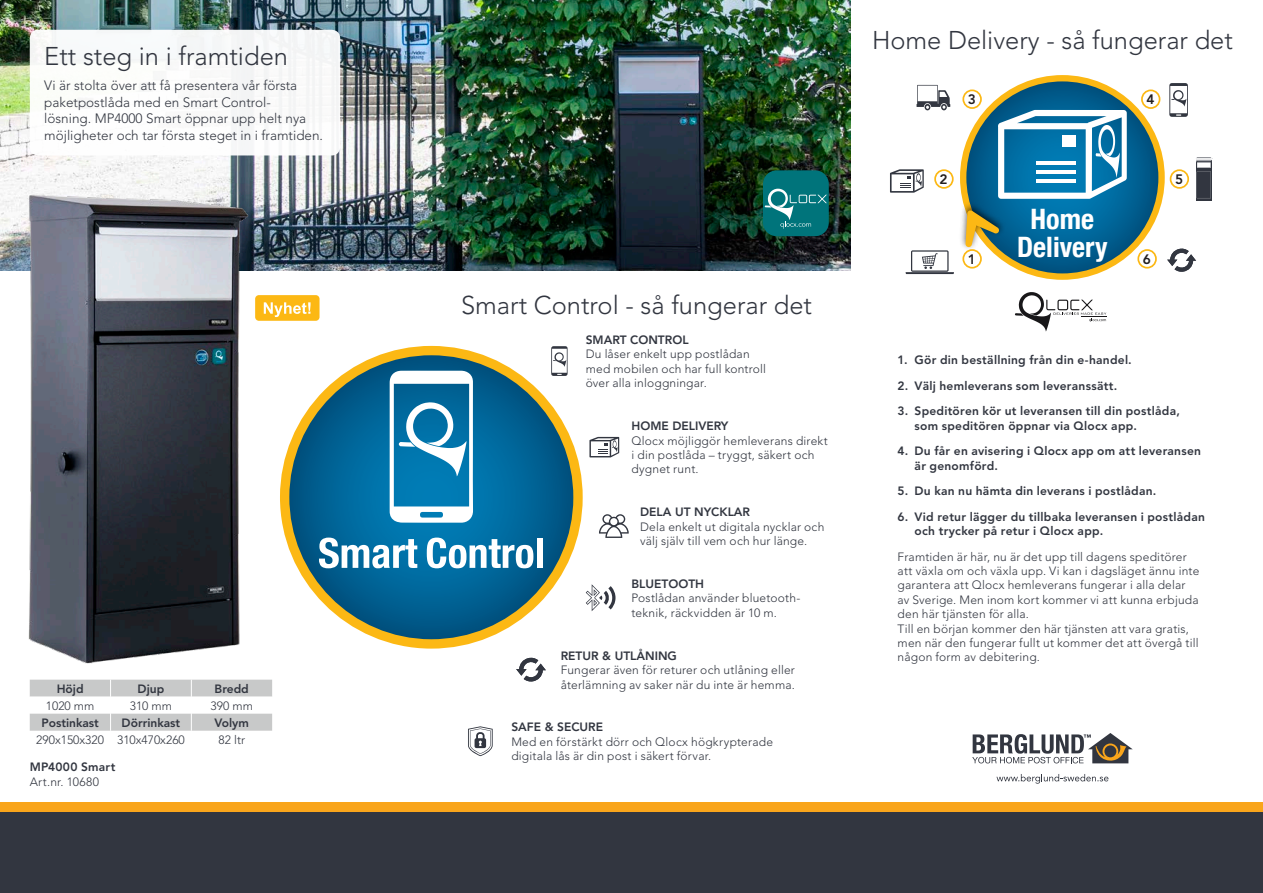
<style>
.page{position:relative;width:1263px;height:893px;background:#fff}
.page>*{position:absolute;margin:0;border:0;box-sizing:border-box;transform-origin:0 0}
.t1{font:700 condensed 28.2px/28.2px "Helvetica Neue";color:#fff;text-align:center}
.rubrik_17{font:300 25.5px "Avenir LT Std";color:#323640}
.t2{font:800 13.65px "Avenir LT Std";color:#231f20}
.Ingress_9{font:300 13.5px/16.5px "Avenir LT Std";color:#323640}
.Body_8{font:300 12px/14.4px "Avenir LT Std";letter-spacing:.015em;color:#323640}
.mellanrubrik{font:800 12px/14.4px "Avenir LT Std";letter-spacing:.02em;color:#323640}
.mellanrubrik-2{font:800 12px "Avenir LT Std";color:#323640}
.Berlund_Body_8{font:300 12px/14.4px "Avenir LT Std";letter-spacing:.035em;color:#323640}
.s1{font-weight:800}
</style>
<div class="page">
<div style="left:0;top:812px;width:1263px;height:81px;background:#323640"></div>
<div style="left:0;top:802px;width:1263px;height:10px;background:#f9a51b"></div>
<img style="left:0;top:0;width:851px;height:270px">
<div style="left:30px;top:30px;width:310px;height:125px;background:#fff;border-radius:9px"></div>
<svg style="left:280px;top:346px;width:303px;height:303px"></svg>
<svg style="left:390px;top:371px;width:83px;height:152px"></svg>
<svg style="left:319px;top:538px;width:98px;height:30px"></svg>
<svg style="left:427px;top:538px;width:106px;height:30px"></svg>
<div style="left:537px;top:538px;width:5px;height:30px;background:#fff"></div>
<img style="left:0;top:170px;width:279px;height:513px">
<svg style="left:972px;top:733px;width:161px;height:30px"></svg>
<svg style="left:996px;top:774px;width:112px;height:10px"></svg>
<div style="left:763px;top:170px;width:66px;height:66px;background:#00747b;border-radius:14px"></div>
<svg style="left:765px;top:189px;width:62px;height:40px"></svg>
<svg style="left:1015px;top:292px;width:91px;height:39px"></svg>
<svg style="left:906px;top:250px;width:48px;height:24px"></svg>
<svg style="left:890px;top:169px;width:34px;height:24px"></svg>
<svg style="left:916px;top:85px;width:34px;height:25px"></svg>
<svg style="left:960px;top:75px;width:252px;height:205px"></svg>
<div style="left:962px;top:249px;width:20px;height:20px;border:2px solid #fcb814;border-radius:50%"></div>
<div style="left:934px;top:169px;width:20px;height:20px;border:2px solid #fcb814;border-radius:50%"></div>
<div style="left:962px;top:89px;width:20px;height:20px;border:2px solid #fcb814;border-radius:50%"></div>
<div style="left:1137px;top:249px;width:20px;height:20px;border:2px solid #fcb814;border-radius:50%"></div>
<div style="left:1170px;top:169px;width:19px;height:20px;border:2px solid #fcb814;border-radius:50%"></div>
<div style="left:1141px;top:89px;width:19px;height:20px;border:2px solid #fcb814;border-radius:50%"></div>
<svg style="left:30px;top:680px;width:242px;height:51px"></svg>
<div style="left:255px;top:295px;width:64px;height:26px;background:#fcb814;border-radius:4px"></div>
<svg style="left:264px;top:302px;width:47px;height:15px"></svg>
<svg style="left:551px;top:346px;width:17px;height:30px"></svg>
<svg style="left:599px;top:514px;width:30px;height:24px"></svg>
<svg style="left:589px;top:437px;width:30px;height:20px"></svg>
<svg style="left:468px;top:726px;width:25px;height:30px"></svg>
<svg style="left:586px;top:584px;width:29px;height:27px"></svg>
<svg style="left:516px;top:657px;width:30px;height:25px"></svg>
<p class="rubrik_17" style="left:44px;top:41px;width:245px">Ett steg in i framtiden</p>
<p class="Ingress_9" style="left:44px;top:77px;width:280px">Vi är stolta över att få presentera vår första paketpostlåda med en Smart Control-<br>lösning. MP4000 Smart öppnar upp helt nya möjligheter och tar första steget in i framtiden.</p>
<p class="mellanrubrik" style="left:57px;top:681px;width:28px">Höjd</p>
<p class="mellanrubrik" style="left:138px;top:681px;width:28px">Djup</p>
<p class="mellanrubrik" style="left:215px;top:681px;width:36px">Bredd</p>
<p class="Body_8" style="left:46px;top:698px;width:50px">1020 mm</p>
<p class="Body_8" style="left:130px;top:698px;width:44px">310 mm</p>
<p class="Body_8" style="left:211px;top:698px;width:44px">390 mm</p>
<p class="mellanrubrik-2" style="left:41px;top:715px;width:59px">Postinkast</p>
<p class="mellanrubrik-2" style="left:122px;top:715px;width:60px">Dörrinkast</p>
<p class="mellanrubrik" style="left:215px;top:715px;width:36px">Volym</p>
<p class="Body_8" style="left:36px;top:732px;width:69px">290x150x320</p>
<p class="Body_8" style="left:117px;top:732px;width:69px">310x470x260</p>
<p class="Body_8" style="left:218px;top:732px;width:28px">82 ltr</p>
<p class="Berlund_Body_8" style="left:30px;top:760px;width:87px"><span class="s1">MP4000 Smart<br></span>Art.nr. 10680</p>
<p class="rubrik_17" style="left:461px;top:291px;width:353px">Smart Control - så fungerar det</p>
<p class="mellanrubrik-2" style="left:586px;top:333px;width:104px">SMART CONTROL</p>
<p class="Body_8" style="left:586px;top:347px;width:182px">Du låser enkelt upp postlådan med mobilen och har full kontroll över alla inloggningar.</p>
<p class="mellanrubrik-2" style="left:631px;top:419px;width:98px">HOME DELIVERY</p>
<p class="Body_8" style="left:631px;top:433px;width:198px">Qlocx möjliggör hemleverans direkt i din postlåda – tryggt, säkert och dygnet runt.</p>
<p class="mellanrubrik-2" style="left:640px;top:505px;width:111px">DELA UT NYCKLAR</p>
<p class="Body_8" style="left:640px;top:519px;width:186px">Dela enkelt ut digitala nycklar och välj själv till vem och hur länge.</p>
<p class="mellanrubrik-2" style="left:631px;top:577px;width:74px">BLUETOOTH</p>
<p class="Body_8" style="left:631px;top:591px;width:170px">Postlådan använder bluetooth&shy;teknik, räckvidden är 10 m.</p>
<p class="mellanrubrik-2" style="left:561px;top:648px;width:118px">RETUR &amp; UTLÅNING</p>
<p class="Body_8" style="left:561px;top:663px;width:236px">Fungerar även för returer och utlåning eller återlämning av saker när du inte är hemma.</p>
<p class="mellanrubrik-2" style="left:511px;top:720px;width:93px">SAFE &amp; SECURE</p>
<p class="Body_8" style="left:511px;top:735px;width:263px">Med en förstärkt dörr och Qlocx högkrypterade digitala lås är din post i säkert förvar.</p>
<p class="rubrik_17" style="left:872px;top:25px;width:362px">Home Delivery - så fungerar det</p>
<p class="t2" style="left:968px;top:92px;width:10px">3</p>
<p class="t2" style="left:940px;top:171px;width:10px">2</p>
<p class="t2" style="left:968px;top:251px;width:10px">1</p>
<p class="t1" style="left:1017px;top:204px;width:92px">Home<br>Delivery</p>
<p class="t2" style="left:1146px;top:92px;width:10px">4</p>
<p class="t2" style="left:1175px;top:171px;width:10px">5</p>
<p class="t2" style="left:1143px;top:251px;width:10px">6</p>
<p class="mellanrubrik" style="left:898px;top:353px;width:236px">1. Gör din beställning från din e-handel.</p>
<p class="mellanrubrik" style="left:898px;top:378px;width:221px">2. Välj hemleverans som leveranssätt.</p>
<p class="mellanrubrik" style="left:915px;top:404px;width:267px;text-indent:-17px">3. Speditören kör ut leveransen till din postlåda, som speditören öppnar via Qlocx app.</p>
<p class="mellanrubrik" style="left:915px;top:444px;width:288px;text-indent:-17px">4. Du får en avisering i Qlocx app om att leveransen är genomförd.</p>
<p class="mellanrubrik" style="left:898px;top:484px;width:260px">5. Du kan nu hämta din leverans i postlådan.</p>
<p class="mellanrubrik" style="left:915px;top:509px;width:292px;text-indent:-17px">6. Vid retur lägger du tillbaka leveransen i postlådan och trycker på retur i Qlocx app.</p>
<p class="Body_8" style="left:898px;top:549px;width:303px">Framtiden är här, nu är det upp till dagens speditörer att växla om och växla upp. Vi kan i dagsläget ännu inte garantera att Qlocx hemleverans fungerar i alla delar av Sverige. Men inom kort kommer vi att kunna erbjuda den här tjänsten för alla.<br>Till en början kommer den här tjänsten att vara gratis, men när den fungerar fullt ut kommer det att övergå till någon form av debitering.</p>
</div>
